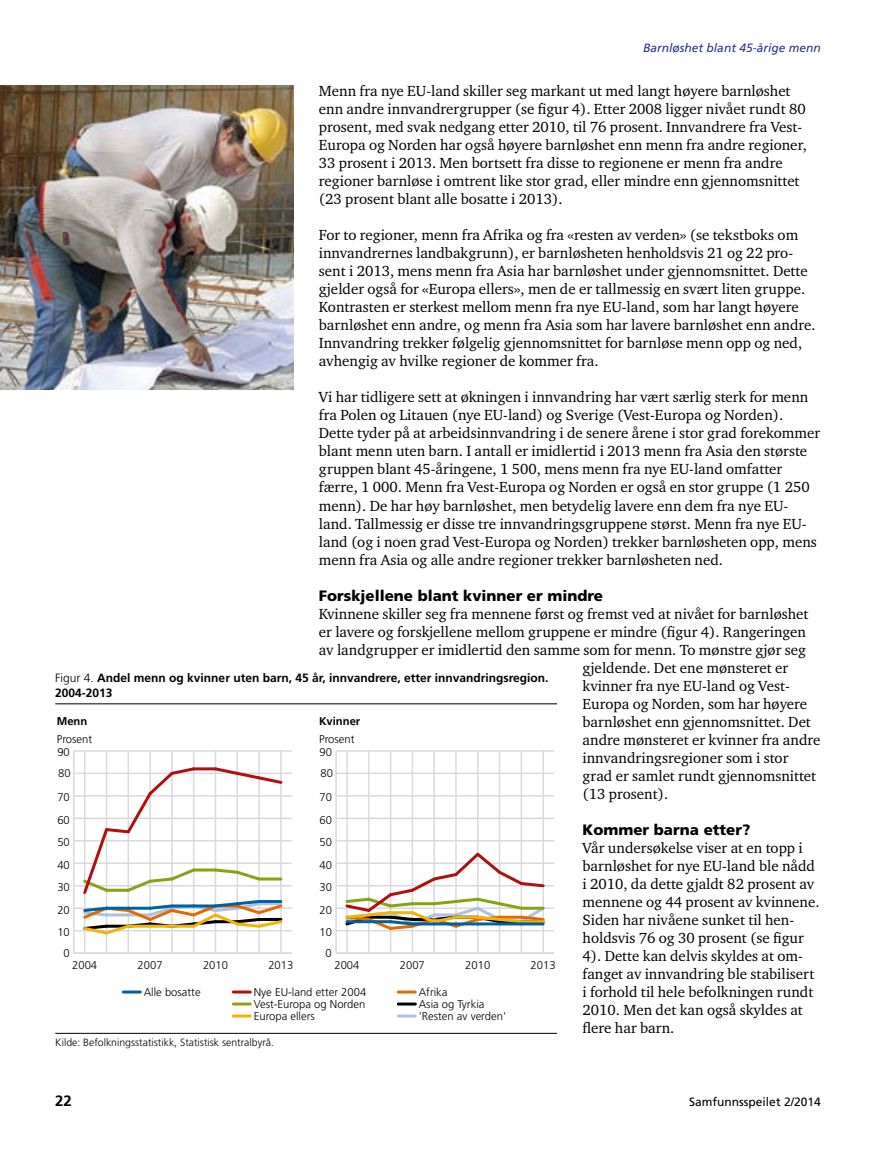
<style>
.page{position:relative;width:893px;height:1149px;background:#fff}
.page>*{position:absolute;margin:0;border:0;box-sizing:border-box;transform-origin:0 0}
.t1{font:15px/18px "Charter ITC Std";color:#000}
.t2{font:900 15px "Frutiger";color:#000}
.t3{font:700 15px "Frutiger";color:#000}
.t4{font:700 12px/15px "Frutiger";color:#000}
.t5{font:italic 12px "Frutiger";color:#283388}
.t6{font:12px "Frutiger";color:#000}
.t7{font:300 11.25px/12px "Frutiger";color:#000}
.t8{font:700 11.25px "Frutiger";color:#000}
.t9{font:300 10.5px "Frutiger";color:#000}
.s1{font-weight:300}
</style>
<div class="page">
<hr style="left:55px;top:703px;width:502px;height:1px;background:#000">
<hr style="left:55px;top:1032px;width:502px;height:1px;background:#000">
<hr style="left:84px;top:750px;width:1px;height:202px;background:#dadada">
<hr style="left:106px;top:750px;width:1px;height:202px;background:#dadada">
<hr style="left:128px;top:750px;width:1px;height:202px;background:#dadada">
<hr style="left:149px;top:750px;width:2px;height:202px;background:#dadada">
<hr style="left:171px;top:750px;width:2px;height:202px;background:#dadada">
<hr style="left:193px;top:750px;width:1px;height:202px;background:#dadada">
<hr style="left:215px;top:750px;width:1px;height:202px;background:#dadada">
<hr style="left:237px;top:750px;width:1px;height:202px;background:#dadada">
<hr style="left:258px;top:750px;width:2px;height:202px;background:#dadada">
<hr style="left:280px;top:750px;width:2px;height:202px;background:#dadada">
<hr style="left:73px;top:750px;width:2px;height:202px;background:#dadada">
<hr style="left:74px;top:952px;width:218px;height:1px;background:#dadada">
<hr style="left:74px;top:929px;width:218px;height:2px;background:#dadada">
<hr style="left:74px;top:907px;width:218px;height:1px;background:#dadada">
<hr style="left:74px;top:884px;width:218px;height:2px;background:#dadada">
<hr style="left:74px;top:862px;width:218px;height:1px;background:#dadada">
<hr style="left:74px;top:839px;width:218px;height:2px;background:#dadada">
<hr style="left:74px;top:817px;width:218px;height:1px;background:#dadada">
<hr style="left:74px;top:794px;width:218px;height:2px;background:#dadada">
<hr style="left:74px;top:772px;width:218px;height:1px;background:#dadada">
<hr style="left:74px;top:750px;width:218px;height:1px;background:#dadada">
<svg style="left:81px;top:765px;width:204px;height:171px"></svg>
<hr style="left:259px;top:899px;width:22px;height:3px;background:#0061a1">
<hr style="left:346px;top:750px;width:2px;height:202px;background:#dadada">
<hr style="left:368px;top:750px;width:1px;height:202px;background:#dadada">
<hr style="left:390px;top:750px;width:1px;height:202px;background:#dadada">
<hr style="left:412px;top:750px;width:1px;height:202px;background:#dadada">
<hr style="left:433px;top:750px;width:2px;height:202px;background:#dadada">
<hr style="left:455px;top:750px;width:2px;height:202px;background:#dadada">
<hr style="left:477px;top:750px;width:1px;height:202px;background:#dadada">
<hr style="left:499px;top:750px;width:1px;height:202px;background:#dadada">
<hr style="left:521px;top:750px;width:1px;height:202px;background:#dadada">
<hr style="left:542px;top:750px;width:2px;height:202px;background:#dadada">
<hr style="left:335px;top:750px;width:2px;height:202px;background:#dadada">
<hr style="left:336px;top:952px;width:218px;height:1px;background:#dadada">
<hr style="left:336px;top:929px;width:218px;height:2px;background:#dadada">
<hr style="left:336px;top:907px;width:218px;height:1px;background:#dadada">
<hr style="left:336px;top:884px;width:218px;height:2px;background:#dadada">
<hr style="left:336px;top:862px;width:218px;height:1px;background:#dadada">
<hr style="left:336px;top:839px;width:218px;height:2px;background:#dadada">
<hr style="left:336px;top:817px;width:218px;height:1px;background:#dadada">
<hr style="left:336px;top:794px;width:218px;height:2px;background:#dadada">
<hr style="left:336px;top:772px;width:218px;height:1px;background:#dadada">
<hr style="left:336px;top:750px;width:218px;height:1px;background:#dadada">
<svg style="left:343px;top:849px;width:204px;height:83px"></svg>
<hr style="left:412px;top:922px;width:22px;height:3px;background:#0061a1">
<hr style="left:434px;top:922px;width:22px;height:3px;background:#0061a1">
<hr style="left:456px;top:922px;width:22px;height:3px;background:#0061a1">
<hr style="left:478px;top:922px;width:22px;height:3px;background:#0061a1">
<hr style="left:500px;top:922px;width:21px;height:3px;background:#0061a1">
<hr style="left:521px;top:922px;width:22px;height:3px;background:#0061a1">
<hr style="left:233px;top:1014px;width:17px;height:3px;background:#f1b308">
<hr style="left:233px;top:990px;width:17px;height:3px;background:#b20e10">
<hr style="left:233px;top:1002px;width:17px;height:3px;background:#86a315">
<hr style="left:398px;top:1014px;width:17px;height:3px;background:#adc2df">
<hr style="left:398px;top:990px;width:17px;height:3px;background:#e16a03">
<hr style="left:398px;top:1002px;width:17px;height:3px;background:#000">
<hr style="left:123px;top:990px;width:17px;height:3px;background:#0061a1">
<img style="left:0;top:85px;width:293px;height:304px">
<p class="t5" style="left:643px;top:40px;width:179px">Barnløshet blant 45-årige menn</p>
<p class="t1" style="left:319px;top:82px;width:489px">Menn fra nye EU-land skiller seg markant ut med langt høyere barnløshet enn andre innvandrergrupper (se figur 4). Etter 2008 ligger nivået rundt 80 prosent, med svak nedgang etter 2010, til 76 prosent. Innvandrere fra Vest-Europa og Norden har også høyere barnløshet enn menn fra andre regioner, 33 prosent i 2013. Men bortsett fra disse to regionene er menn fra andre regioner barnløse i omtrent like stor grad, eller mindre enn gjennomsnittet (23 prosent blant alle bosatte i 2013).</p>
<p class="t1" style="left:319px;top:226px;width:498px">For to regioner, menn fra Afrika og fra «resten av verden» (se tekstboks om innvandrernes landbakgrunn), er barnløsheten henholdsvis 21 og 22 pro&shy;sent i 2013, mens menn fra Asia har barnløshet under gjennomsnittet. Dette gjelder også for «Europa ellers», men de er tallmessig en svært liten gruppe.<br>Kontrasten er sterkest mellom menn fra nye EU-land, som har langt høyere barnløshet enn andre, og menn fra Asia som har lavere barnløshet enn andre.<br>Innvandring trekker følgelig gjennomsnittet for barnløse menn opp og ned, avhengig av hvilke regioner de kommer fra.</p>
<p class="t1" style="left:319px;top:388px;width:503px">Vi har tidligere sett at økningen i innvandring har vært særlig sterk for menn fra Polen og Litauen (nye EU-land) og Sverige (Vest-Europa og Norden).<br>Dette tyder på at arbeidsinnvandring i de senere årene i stor grad forekommer blant menn uten barn. I antall er imidlertid i 2013 menn fra Asia den største gruppen blant 45-åringene, 1 500, mens menn fra nye EU-land omfatter færre, 1 000. Menn fra Vest-Europa og Norden er også en stor gruppe (1 250 menn). De har høy barnløshet, men betydelig lavere enn dem fra nye EU&shy;land. Tallmessig er disse tre innvandringsgruppene størst. Menn fra nye EU&shy;land (og i noen grad Vest-Europa og Norden) trekker barnløsheten opp, mens menn fra Asia og alle andre regioner trekker barnløsheten ned.</p>
<p class="t2" style="left:319px;top:586px;width:286px">Forskjellene blant kvinner er mindre</p>
<p class="t1" style="left:319px;top:604px;width:491px">Kvinnene skiller seg fra mennene først og fremst ved at nivået for barnløshet</p>
<p class="t1" style="left:319px;top:622px;width:489px">er lavere og forskjellene mellom gruppene er mindre (figur 4). Rangeringen</p>
<p class="t1" style="left:319px;top:640px;width:488px">av landgrupper er imidlertid den samme som for menn. To mønstre gjør seg</p>
<p class="t1" style="left:583px;top:658px;width:207px">gjeldende. Det ene mønsteret er</p>
<p class="t1" style="left:583px;top:676px;width:209px">kvinner fra nye EU-land og Vest-</p>
<p class="t1" style="left:583px;top:694px;width:226px">Europa og Norden, som har høyere</p>
<p class="t1" style="left:583px;top:712px;width:230px">barnløshet enn gjennomsnittet. Det</p>
<p class="t1" style="left:583px;top:730px;width:239px">andre mønsteret er kvinner fra andre</p>
<p class="t1" style="left:583px;top:748px;width:207px">innvandringsregioner som i stor</p>
<p class="t1" style="left:583px;top:766px;width:235px">grad er samlet rundt gjennomsnittet</p>
<p class="t1" style="left:583px;top:784px;width:87px">(13 prosent).</p>
<p class="t2" style="left:583px;top:820px;width:169px">Kommer barna etter?</p>
<p class="t1" style="left:583px;top:838px;width:239px">Vår undersøkelse viser at en topp i barnløshet for nye EU-land ble nådd i 2010, da dette gjaldt 82 prosent av mennene og 44 prosent av kvinnene.<br>Siden har nivåene sunket til hen&shy;holdsvis 76 og 30 prosent (se figur 4). Dette kan delvis skyldes at om&shy;fanget av innvandring ble stabilisert i forhold til hele befolkningen rundt 2010. Men det kan også skyldes at flere har barn.</p>
<p class="t4" style="left:55px;top:670px;width:495px"><span class="s1">Figur 4.</span> Andel menn og kvinner uten barn, 45 år, innvandrere, etter innvandringsregion.<br>2004-2013</p>
<p class="t8" style="left:319px;top:714px;width:43px">Kvinner</p>
<p class="t8" style="left:57px;top:714px;width:32px">Menn</p>
<p class="t7" style="left:57px;top:733px;width:37px">Prosent</p>
<p class="t7" style="left:319px;top:733px;width:37px">Prosent</p>
<p class="t7" style="left:57px;top:746px;width:14px">90</p>
<p class="t7" style="left:320px;top:746px;width:14px">90</p>
<p class="t7" style="left:58px;top:767px;width:14px">80</p>
<p class="t7" style="left:321px;top:767px;width:14px">80</p>
<p class="t7" style="left:57px;top:791px;width:14px">70</p>
<p class="t7" style="left:320px;top:791px;width:14px">70</p>
<p class="t7" style="left:57px;top:813px;width:14px">60</p>
<p class="t7" style="left:320px;top:813px;width:14px">60</p>
<p class="t7" style="left:57px;top:836px;width:14px">50</p>
<p class="t7" style="left:320px;top:836px;width:14px">50</p>
<p class="t7" style="left:57px;top:858px;width:14px">40</p>
<p class="t7" style="left:320px;top:858px;width:14px">40</p>
<p class="t7" style="left:57px;top:881px;width:14px">30</p>
<p class="t7" style="left:320px;top:881px;width:14px">30</p>
<p class="t7" style="left:57px;top:903px;width:14px">20</p>
<p class="t7" style="left:320px;top:903px;width:14px">20</p>
<p class="t7" style="left:57px;top:926px;width:14px">10</p>
<p class="t7" style="left:320px;top:926px;width:14px">10</p>
<p class="t7" style="left:63px;top:946px;width:8px">0</p>
<p class="t7" style="left:326px;top:946px;width:8px">0</p>
<p class="t7" style="left:72px;top:958px;width:27px">2004</p>
<p class="t7" style="left:138px;top:958px;width:27px">2007</p>
<p class="t7" style="left:203px;top:958px;width:27px">2010</p>
<p class="t7" style="left:268px;top:958px;width:27px">2013</p>
<p class="t7" style="left:334px;top:958px;width:27px">2004</p>
<p class="t7" style="left:400px;top:958px;width:27px">2007</p>
<p class="t7" style="left:465px;top:958px;width:27px">2010</p>
<p class="t7" style="left:531px;top:958px;width:27px">2013</p>
<p class="t7" style="left:419px;top:985px;width:67px">Afrika<br>Asia og Tyrkia</p>
<p class="t7" style="left:144px;top:985px;width:58px">Alle bosatte</p>
<p class="t7" style="left:254px;top:985px;width:114px">Nye EU-land etter 2004<br>Vest-Europa og Norden</p>
<p class="t7" style="left:254px;top:1009px;width:63px">Europa ellers</p>
<p class="t7" style="left:419px;top:1009px;width:89px">'Resten av verden'</p>
<p class="t9" style="left:55px;top:1036px;width:220px">Kilde: Befolkningsstatistikk, Statistisk sentralbyrå.</p>
<p class="t3" style="left:55px;top:1091px;width:18px">22</p>
<p class="t6" style="left:689px;top:1094px;width:133px">Samfunnsspeilet 2/2014</p>
</div>
